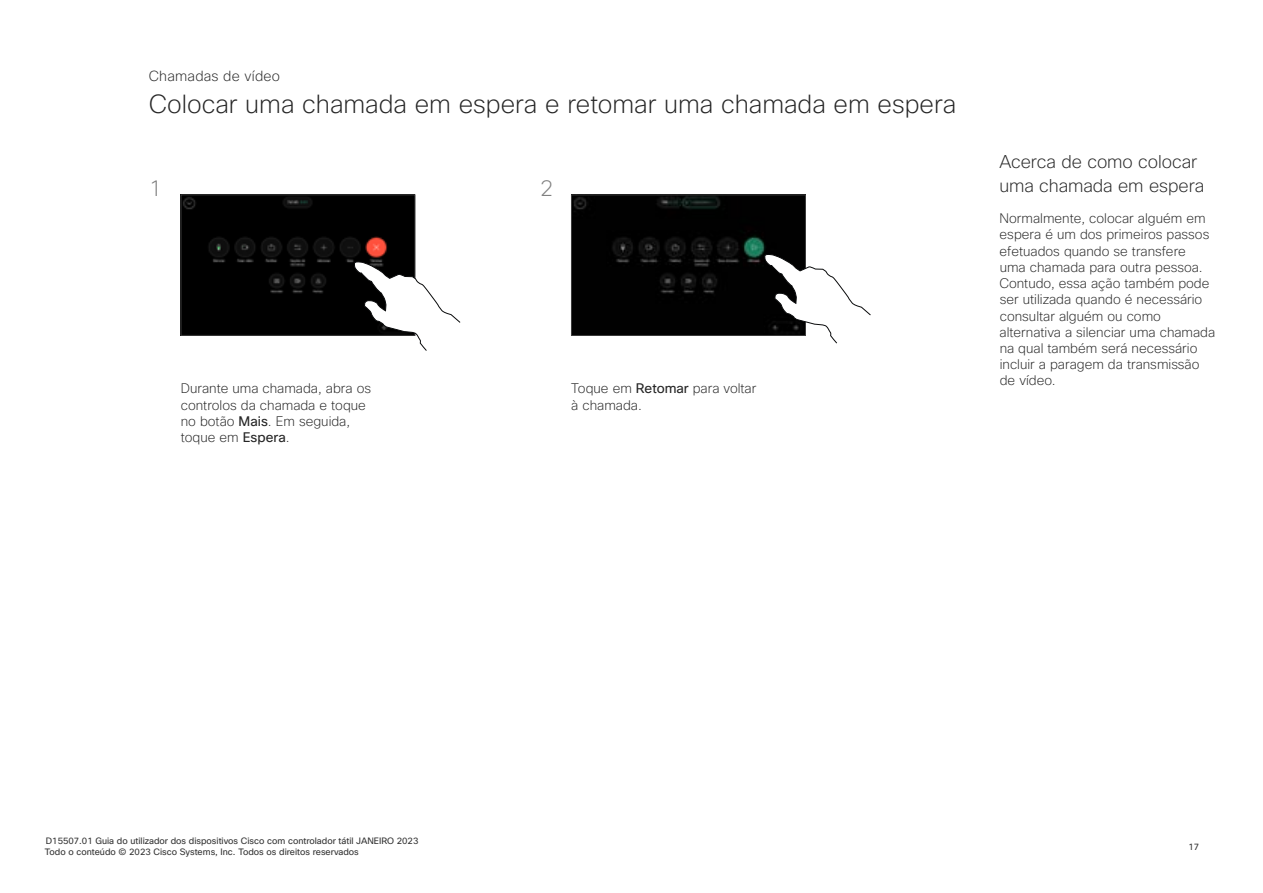
<style>
.page{position:relative;width:1263px;height:893px;background:#fff}
.page>*{position:absolute;margin:0;border:0;box-sizing:border-box;transform-origin:0 0}
.t1{font:200 25.5px "Cisco Sans";color:#262626}
.t2{font:200 22.2px "Cisco Sans";color:#808080}
.t3{font:200 18px "Cisco Sans";letter-spacing:-.005em;color:#262626}
.t4{font:200 14.25px "Cisco Sans";letter-spacing:.015em;color:#262626}
.t5{font:200 13.5px/16.2px "Cisco Sans";color:#262626}
.t6{font:9px/10.8px "Cisco Sans";color:#333}
.s1{font-weight:400}
</style>
<div class="page">
<img style="left:573px;top:197px;width:231px;height:137px">
<div style="left:571px;top:195px;width:235px;height:141px;border:1px solid #3d3d3d"></div>
<img style="left:183px;top:197px;width:230px;height:137px">
<div style="left:181px;top:195px;width:234px;height:141px;border:1px solid #3d3d3d"></div>
<svg style="left:354px;top:226px;width:107px;height:125px"></svg>
<svg style="left:764px;top:219px;width:107px;height:125px"></svg>
<p class="t4" style="left:149px;top:67px;width:133px">Chamadas de vídeo</p>
<h1 class="t1" style="left:149px;top:87px;width:809px">Colocar uma chamada em espera e retomar uma chamada em espera</h1>
<h3 class="t3" style="left:999px;top:150px;width:200px">Acerca de como colocar</h3>
<h2 class="t2" style="left:149px;top:174px;width:15px">1</h2>
<h2 class="t2" style="left:540px;top:174px;width:15px">2</h2>
<h3 class="t3" style="left:999px;top:174px;width:206px">uma chamada em espera</h3>
<p class="t5" style="left:181px;top:380px;width:192px">Durante uma chamada, abra os controlos da chamada e toque no botão <span class="s1">Mais</span>. Em seguida, toque em <span class="s1">Espera</span>.</p>
<p class="t5" style="left:571px;top:380px;width:187px">Toque em <span class="s1">Retomar</span> para voltar à chamada.</p>
<p class="t6" style="left:45px;top:836px;width:375px">D15507.01 Guia do utilizador dos dispositivos Cisco com controlador tátil JANEIRO 2023<br>Todo o conteúdo © 2023 Cisco Systems, Inc. Todos os direitos reservados</p>
<p class="t5" style="left:999px;top:210px;width:217px">Normalmente, colocar alguém em espera é um dos primeiros passos efetuados quando se transfere<br>uma chamada para outra pessoa.<br>Contudo, essa ação também pode ser utilizada quando é necessário consultar alguém ou como alternativa a silenciar uma chamada na qual também será necessário incluir a paragem da transmissão de vídeo.</p>
<p class="t6" style="left:1188px;top:842px;width:12px">17</p>
</div>
